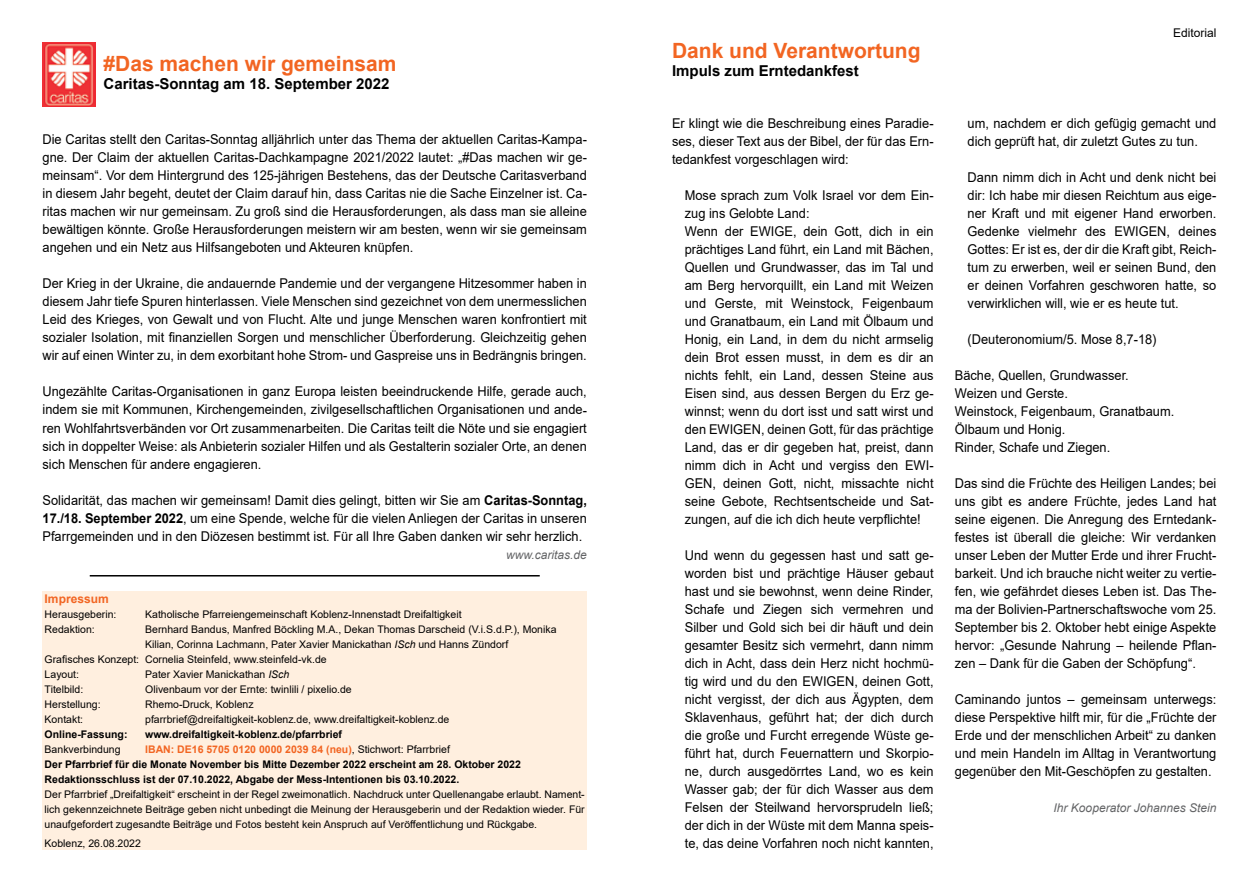
<style>
.page{position:relative;width:1259px;height:893px;background:#fff}
.page>*{position:absolute;margin:0;border:0;box-sizing:border-box;transform-origin:0 0}
.t1{font:700 21px "Arial";color:#f26522}
.t2{font:700 15px "Arial";color:#000}
.t3{font:13.5px/18px "Arial";color:#000;text-align:justify;scale:.95 1}
.t4{font:italic 12px "Arial";color:#636466}
.t5{font:700 12px "Arial";color:#f26522}
.t6{font:12px "Arial";color:#000}
.t7{font:10.5px/15px "Arial";color:#000;text-align:justify}
.t8{font:700 10.5px/15px "Arial";color:#000}
.s1{font-weight:700}
.s2{font-style:italic}
.s3{color:#f26522}
.s4{font-weight:400}
</style>
<div class="page">
<div style="left:43px;top:591px;width:544px;height:259px;background:#ffefdf"></div>
<hr style="left:90px;top:575px;width:450px;height:1px;background:#000">
<img style="left:43px;top:43px;width:52px;height:63px">
<h1 class="t1" style="left:104px;top:48px;width:294px">#Das machen wir gemeinsam</h1>
<p class="t2" style="left:104px;top:73px;width:287px">Caritas-Sonntag am 18. September 2022</p>
<p class="t3" style="left:43px;top:131px;width:574px">Die Caritas stellt den Caritas-Sonntag alljährlich unter das Thema der aktuellen Caritas-Kampa&shy;gne. Der Claim der aktuellen Caritas-Dachkampagne 2021/2022 lautet: „#Das machen wir ge&shy;meinsam“. Vor dem Hintergrund des 125-jährigen Bestehens, das der Deutsche Caritasverband in diesem Jahr begeht, deutet der Claim darauf hin, dass Caritas nie die Sache Einzelner ist. Ca&shy;ritas machen wir nur gemeinsam. Zu groß sind die Herausforderungen, als dass man sie alleine bewältigen könnte. Große Herausforderungen meistern wir am besten, wenn wir sie gemeinsam angehen und ein Netz aus Hilfsangeboten und Akteuren knüpfen.</p>
<p class="t3" style="left:43px;top:275px;width:574px">Der Krieg in der Ukraine, die andauernde Pandemie und der vergangene Hitzesommer haben in diesem Jahr tiefe Spuren hinterlassen. Viele Menschen sind gezeichnet von dem unermesslichen Leid des Krieges, von Gewalt und von Flucht. Alte und junge Menschen waren konfrontiert mit sozialer Isolation, mit finanziellen Sorgen und menschlicher Überforderung. Gleichzeitig gehen wir auf einen Winter zu, in dem exorbitant hohe Strom- und Gaspreise uns in Bedrängnis bringen.</p>
<p class="t3" style="left:43px;top:383px;width:574px">Ungezählte Caritas-Organisationen in ganz Europa leisten beeindruckende Hilfe, gerade auch, indem sie mit Kommunen, Kirchengemeinden, zivilgesellschaftlichen Organisationen und ande&shy;ren Wohlfahrtsverbänden vor Ort zusammenarbeiten. Die Caritas teilt die Nöte und sie engagiert sich in doppelter Weise: als Anbieterin sozialer Hilfen und als Gestalterin sozialer Orte, an denen sich Menschen für andere engagieren.</p>
<p class="t3" style="left:43px;top:491px;width:574px">Solidarität, das machen wir gemeinsam! Damit dies gelingt, bitten wir Sie am <span class="s1">Caritas-Sonntag, 17./18. September 2022</span>, um eine Spende, welche für die vielen Anliegen der Caritas in unseren Pfarrgemeinden und in den Diözesen bestimmt ist. Für all Ihre Gaben danken wir sehr herzlich.</p>
<p class="t4" style="left:506px;top:546px;width:82px">www.caritas.de</p>
<p class="t5" style="left:45px;top:590px;width:66px">Impressum</p>
<p class="t7" style="left:45px;top:606px;width:73px">Herausgeberin:</p>
<p class="t7" style="left:145px;top:606px;width:318px">Katholische Pfarreiengemeinschaft Koblenz-Innenstadt Dreifaltigkeit</p>
<p class="t7" style="left:45px;top:621px;width:52px">Redaktion:</p>
<p class="t7" style="left:145px;top:621px;width:413px">Bernhard Bandus, Manfred Böckling M.A., Dekan Thomas Darscheid (V.i.S.d.P.), Monika</p>
<p class="t7" style="left:145px;top:636px;width:365px">Kilian, Corinna Lachmann, Pater Xavier Manickathan <span class="s2">ISch</span> und Hanns Zündorf</p>
<p class="t7" style="left:45px;top:651px;width:283px">Grafisches Konzept: Cornelia Steinfeld, www.steinfeld-vk.de</p>
<p class="t7" style="left:45px;top:667px;width:36px">Layout:</p>
<p class="t7" style="left:145px;top:667px;width:146px">Pater Xavier Manickathan <span class="s2">ISch</span></p>
<p class="t7" style="left:45px;top:682px;width:40px">Titelbild:</p>
<p class="t7" style="left:145px;top:682px;width:208px">Olivenbaum vor der Ernte: twinlili / pixelio.de</p>
<p class="t7" style="left:45px;top:697px;width:58px">Herstellung:</p>
<p class="t7" style="left:145px;top:697px;width:110px">Rhemo-Druck, Koblenz</p>
<p class="t7" style="left:45px;top:712px;width:40px">Kontakt:</p>
<p class="t7" style="left:145px;top:712px;width:306px">pfarrbrief@dreifaltigkeit-koblenz.de, www.dreifaltigkeit-koblenz.de</p>
<p class="t8" style="left:45px;top:727px;width:84px">Online-Fassung:</p>
<p class="t8" style="left:145px;top:727px;width:198px">www.dreifaltigkeit-koblenz.de/pfarrbrief</p>
<p class="t7" style="left:45px;top:742px;width:77px">Bankverbindung</p>
<p class="t8" style="left:45px;top:742px;width:478px;text-indent:101px"><span class="s3">IBAN: DE16 5705 0120 0000 2039 84 (neu)</span><span class="s4">, Stichwort: Pfarrbrief<br></span>Der Pfarrbrief für die Monate November bis Mitte Dezember 2022 erscheint am 28. Oktober 2022<br>Redaktionsschluss ist der 07.10.2022, Abgabe der Mess-Intentionen bis 03.10.2022.</p>
<p class="t7" style="left:45px;top:787px;width:541px">Der Pfarrbrief „Dreifaltigkeit“ erscheint in der Regel zweimonatlich. Nachdruck unter Quellenangabe erlaubt. Nament&shy;lich gekennzeichnete Beiträge geben nicht unbedingt die Meinung der Herausgeberin und der Redaktion wieder. Für unaufgefordert zugesandte Beiträge und Fotos besteht kein Anspruch auf Veröffentlichung und Rückgabe.</p>
<p class="t7" style="left:45px;top:836px;width:98px">Koblenz, 26.08.2022</p>
<h1 class="t1" style="left:672px;top:36px;width:250px">Dank und Verantwortung</h1>
<p class="t2" style="left:672px;top:60px;width:188px">Impuls zum Erntedankfest</p>
<p class="t3" style="left:672px;top:114px;width:277px">Er klingt wie die Beschreibung eines Paradie&shy;ses, dieser Text aus der Bibel, der für das Ern&shy;tedankfest vorgeschlagen wird:</p>
<p class="t3" style="left:685px;top:186px;width:263px;text-align:left">Mose sprach zum Volk Israel vor dem Ein&shy;zug ins Gelobte Land:<br>Wenn der EWIGE, dein Gott, dich in ein prächtiges Land führt, ein Land mit Bächen, Quellen und Grundwasser, das im Tal und am Berg hervorquillt, ein Land mit Weizen und Gerste, mit Weinstock, Feigenbaum und Granatbaum, ein Land mit Ölbaum und Honig, ein Land, in dem du nicht armselig dein Brot essen musst, in dem es dir an nichts fehlt, ein Land, dessen Steine aus Eisen sind, aus dessen Bergen du Erz ge&shy;winnst; wenn du dort isst und satt wirst und den EWIGEN, deinen Gott, für das prächtige Land, das er dir gegeben hat, preist, dann nimm dich in Acht und vergiss den EWI-GEN, deinen Gott, nicht, missachte nicht seine Gebote, Rechtsentscheide und Sat&shy;zungen, auf die ich dich heute verpflichte!</p>
<p class="t3" style="left:685px;top:546px;width:263px">Und wenn du gegessen hast und satt ge&shy;worden bist und prächtige Häuser gebaut hast und sie bewohnst, wenn deine Rinder, Schafe und Ziegen sich vermehren und Silber und Gold sich bei dir häuft und dein gesamter Besitz sich vermehrt, dann nimm dich in Acht, dass dein Herz nicht hochmü&shy;tig wird und du den EWIGEN, deinen Gott, nicht vergisst, der dich aus Ägypten, dem Sklavenhaus, geführt hat; der dich durch die große und Furcht erregende Wüste ge&shy;führt hat, durch Feuernattern und Skorpio&shy;ne, durch ausgedörrtes Land, wo es kein Wasser gab; der für dich Wasser aus dem Felsen der Steilwand hervorsprudeln ließ; der dich in der Wüste mit dem Manna speis&shy;te, das deine Vorfahren noch nicht kannten,</p>
<p class="t6" style="left:1173px;top:24px;width:45px">Editorial</p>
<p class="t3" style="left:967px;top:114px;width:263px">um, nachdem er dich gefügig gemacht und dich geprüft hat, dir zuletzt Gutes zu tun.</p>
<p class="t3" style="left:967px;top:168px;width:263px">Dann nimm dich in Acht und denk nicht bei dir: Ich habe mir diesen Reichtum aus eige&shy;ner Kraft und mit eigener Hand erworben.<br>Gedenke vielmehr des EWIGEN, deines Gottes: Er ist es, der dir die Kraft gibt, Reich&shy;tum zu erwerben, weil er seinen Bund, den er deinen Vorfahren geschworen hatte, so verwirklichen will, wie er es heute tut.</p>
<p class="t3" style="left:967px;top:330px;width:200px">(Deuteronomium/5. Mose 8,7-18)</p>
<p class="t3" style="left:955px;top:366px;width:232px;text-align:left">Bäche, Quellen, Grundwasser.<br>Weizen und Gerste.<br>Weinstock, Feigenbaum, Granatbaum.<br>Ölbaum und Honig.<br>Rinder, Schafe und Ziegen.</p>
<p class="t3" style="left:955px;top:474px;width:277px">Das sind die Früchte des Heiligen Landes; bei uns gibt es andere Früchte, jedes Land hat seine eigenen. Die Anregung des Erntedank&shy;festes ist überall die gleiche: Wir verdanken unser Leben der Mutter Erde und ihrer Frucht&shy;barkeit. Und ich brauche nicht weiter zu vertie&shy;fen, wie gefährdet dieses Leben ist. Das The&shy;ma der Bolivien-Partnerschaftswoche vom 25.<br>September bis 2. Oktober hebt einige Aspekte hervor: „Gesunde Nahrung – heilende Pflan&shy;zen – Dank für die Gaben der Schöpfung“.</p>
<p class="t3" style="left:955px;top:690px;width:277px">Caminando juntos – gemeinsam unterwegs: diese Perspektive hilft mir, für die „Früchte der Erde und der menschlichen Arbeit“ zu danken und mein Handeln im Alltag in Verantwortung gegenüber den Mit-Geschöpfen zu gestalten.</p>
<p class="t4" style="left:1053px;top:800px;width:164px">Ihr Kooperator Johannes Stein</p>
</div>
